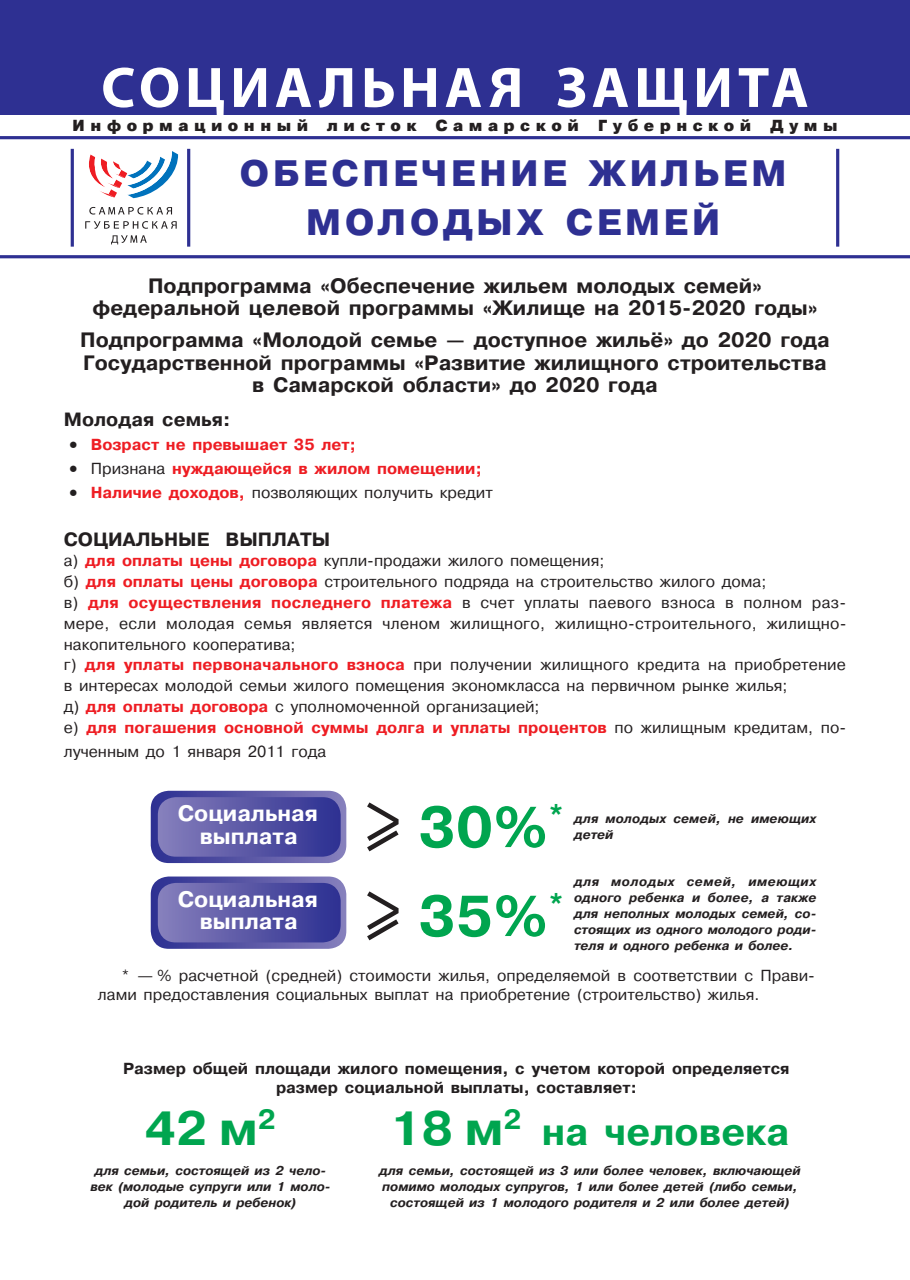
<style>
.page{position:relative;width:910px;height:1280px;background:#fff}
.page>*{position:absolute;margin:0;border:0;box-sizing:border-box;transform-origin:0 0}
.t1{font:700 57.6px "Myriad Pro";letter-spacing:.085em;color:#fff}
.t2{font:700 57.6px "Pragmatica";color:#00a54f}
.t3{font:700 48px "Pragmatica";color:#00a54f}
.t4{font:700 38.4px "Pragmatica";color:#00a54f}
.t5{font:800 36.75px/49.5px "Pragmatica";letter-spacing:.09em;color:#2e3092;text-align:center}
.t6{font:700 22.35px/22.4px "Pragmatica";color:#fff;text-align:center}
.t7{font:700 20.85px/22.4px "Pragmatica";color:#231f20;text-align:center}
.t8{font:700 19.2px "Pragmatica";color:#231f20}
.t9{font:16.05px/20.9px "Pragmatica";color:#231f20}
.t10{font:700 16.05px/19.2px "Pragmatica";color:#231f20;text-align:center}
.t11{font:700 16.05px "Pragmatica";color:#ee1d23}
.t12{font:900 16.05px "Pragmatica";letter-spacing:.345em;color:#231f20}
.t13{font:italic 700 12.75px/16px "Pragmatica";color:#231f20;text-align:center}
.s1{font-weight:400;font-size:31.95px;color:#231f20}
.s2{font-weight:400;color:#231f20}
.s3{font-size:31.95px}
.s4{font-weight:700;color:#ee1d23}
.s5{font-size:48px}
</style>
<div class="page">
<div style="left:0;top:0;width:910px;height:115px;background:#2e3092"></div>
<svg style="left:89px;top:151px;width:89px;height:47px"></svg>
<svg style="left:89px;top:207px;width:83px;height:8px"></svg>
<svg style="left:85px;top:221px;width:92px;height:8px"></svg>
<svg style="left:111px;top:235px;width:36px;height:9px"></svg>
<hr style="left:0;top:136px;width:910px;height:3px;background:#2e3092">
<hr style="left:0;top:255px;width:910px;height:3px;background:#2e3092">
<hr style="left:187px;top:149px;width:3px;height:98px;background:#2e3092">
<hr style="left:71px;top:149px;width:3px;height:98px;background:#2e3092">
<hr style="left:836px;top:149px;width:3px;height:98px;background:#2e3092">
<svg style="left:151px;top:791px;width:195px;height:72px;background:#5b59a7"></svg>
<svg style="left:151px;top:876px;width:195px;height:73px;background:#5d5ba8"></svg>
<p class="t1" style="left:101px;top:50px;width:709px">СОЦИАЛЬНАЯ ЗАЩИТА</p>
<p class="t12" style="left:72px;top:115px;width:767px">Информационный листок Самарской Губернской Думы</p>
<p class="t5" style="left:240px;top:149px;width:548px">ОБЕСПЕЧЕНИЕ ЖИЛЬЕМ<br>МОЛОДЫХ СЕМЕЙ</p>
<p class="t7" style="left:92px;top:275px;width:727px">Подпрограмма «Обеспечение жильем молодых семей» федеральной целевой программы «Жилище на 2015-2020 годы»</p>
<p class="t7" style="left:80px;top:329px;width:751px">Подпрограмма «Молодой семье — доступное жильё» до 2020 года<br>Государственной программы «Развитие жилищного строительства в Самарской области» до 2020 года</p>
<p class="t8" style="left:64px;top:407px;width:168px">Молодая семья:</p>
<p class="t11" style="left:64px;top:434px;width:294px"><span class="s1">•</span> Возраст не превышает 35 лет;</p>
<p class="t11" style="left:64px;top:458px;width:419px"><span class="s1">•</span> <span class="s2">Признана</span> нуждающейся в жилом помещении;</p>
<p class="t9" style="left:64px;top:482px;width:430px"><span class="s3">•</span> <span class="s4">Наличие доходов,</span> позволяющих получить кредит</p>
<p class="t8" style="left:64px;top:527px;width:268px">СОЦИАЛЬНЫЕ ВЫПЛАТЫ</p>
<p class="t9" style="left:64px;top:551px;width:542px">а) <span class="s4">для оплаты цены договора</span> купли-продажи жилого помещения;</p>
<p class="t9" style="left:64px;top:572px;width:704px">б) <span class="s4">для оплаты цены договора</span> строительного подряда на строительство жилого дома;</p>
<p class="t9" style="left:64px;top:592px;width:784px;text-align:justify">в) <span class="s4">для осуществления последнего платежа</span> в счет уплаты паевого взноса в полном раз&shy;мере, если молодая семья является членом жилищного, жилищно-строительного, жилищно&shy;накопительного кооператива;</p>
<p class="t9" style="left:64px;top:655px;width:784px">г) <span class="s4">для уплаты первоначального взноса</span> при получении жилищного кредита на приобретение в интересах молодой семьи жилого помещения экономкласса на первичном рынке жилья;</p>
<p class="t9" style="left:64px;top:696px;width:477px">д) <span class="s4">для оплаты договора</span> с уполномоченной организацией;</p>
<p class="t9" style="left:64px;top:715px;width:784px;line-height:24px">е) <span class="s4">для погашения основной суммы долга и уплаты процентов</span> по жилищным кредитам, по&shy;лученным до 1 января 2011 года</p>
<p class="t2" style="left:418px;top:790px;width:148px">30%<sup>*</sup></p>
<p class="t6" style="left:178px;top:803px;width:142px">Социальная выплата</p>
<p class="t13" style="left:574px;top:811px;width:244px;text-align:left">для молодых семей, не имеющих детей</p>
<p class="t13" style="left:574px;top:874px;width:244px;text-align:justify">для молодых семей, имеющих одного ребенка и более, а также для неполных молодых семей, со&shy;стоящих из одного молодого роди&shy;теля и одного ребенка и более.</p>
<p class="t6" style="left:178px;top:888px;width:142px">Социальная выплата</p>
<p class="t2" style="left:418px;top:879px;width:148px">35%<sup>*</sup></p>
<p class="t9" style="left:98px;top:966px;width:718px;line-height:19.2px;text-indent:24px">* — % расчетной (средней) стоимости жилья, определяемой в соответствии с Прави&shy;лами предоставления социальных выплат на приобретение (строительство) жилья.</p>
<p class="t10" style="left:123px;top:1059px;width:668px">Размер общей площади жилого помещения, с учетом которой определяется размер социальной выплаты, составляет:</p>
<p class="t3" style="left:145px;top:1097px;width:133px">42 м<sup>2</sup></p>
<p class="t4" style="left:391px;top:1106px;width:401px"><span class="s5">18 м</span><sup>2</sup> на человека</p>
<p class="t13" style="left:90px;top:1163px;width:242px">для семьи, состоящей из 2 чело&shy;век (молодые супруги или 1 моло&shy;дой родитель и ребенок)</p>
<p class="t13" style="left:379px;top:1163px;width:423px">для семьи, состоящей из 3 или более человек, включающей помимо молодых супругов, 1 или более детей (либо семьи, состоящей из 1 молодого родителя и 2 или более детей)</p>
</div>
